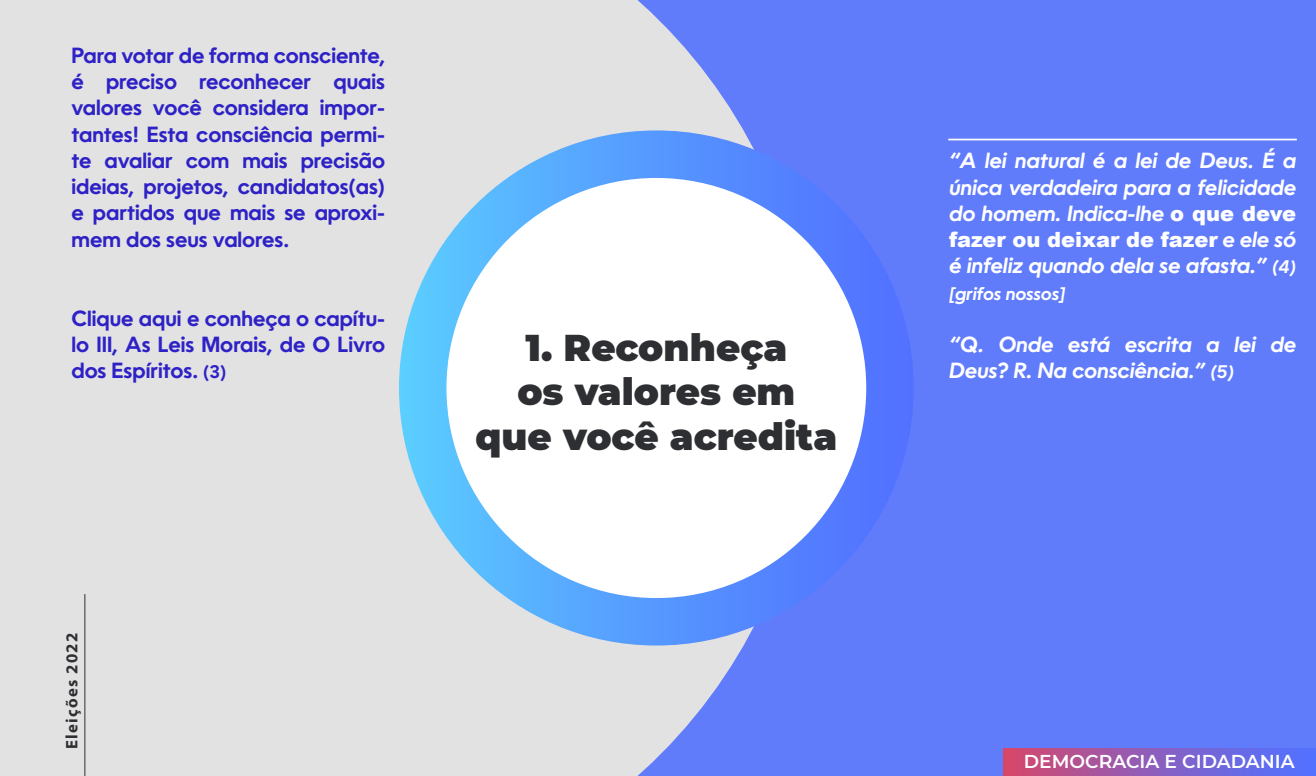
<style>
.page{position:relative;width:1316px;height:776px;background:#fff}
.page>*{position:absolute;margin:0;border:0;box-sizing:border-box;transform-origin:0 0}
.t1{font:900 37.27px/44.6px "Montserrat";color:#2e2f32;text-align:center}
.t2{font:600 21px/26.2px "Oceanwide";color:#2e22c6;text-align:justify}
.t3{font:italic 600 21px/26.2px "Oceanwide";color:#fff;text-align:justify}
.t4{font:900 21px "Arial";color:#fff}
.t5{font:600 18.55px "Montserrat";color:#fff}
.t6{font:italic 600 17.5px "Oceanwide";letter-spacing:-.005em;color:#fff}
.t7{font:700 16.8px "Myriad Pro";letter-spacing:.075em;color:#2e2f32}
.s1{font-size:17.5px}
.s2{font-family:"Arial";font-weight:900;font-style:normal}
.s3{font-family:"Oceanwide";font-weight:600;font-style:italic}
</style>
<div class="page">
<div style="left:0;top:0;width:1316px;height:775px;background:#607cfb"></div>
<div style="left:0;top:0;width:743px;height:775px;background:#e2e2e2"></div>
<hr style="left:948px;top:139px;width:349px;height:1px;background:#fff">
<div style="left:399px;top:130px;width:515px;height:515px;background:linear-gradient(to right,#5bcbff,#526bff);border-radius:257px"></div>
<div style="left:446px;top:178px;width:420px;height:420px;background:#fff;border-radius:50%"></div>
<div style="left:1003px;top:747px;width:313px;height:28px;background:linear-gradient(to right,#d2486e,#4874ff)"></div>
<hr style="left:85px;top:594px;width:1px;height:181px;background:#2e2f32">
<p class="t2" style="left:72px;top:41px;width:315px">Para votar de forma consciente, é preciso reconhecer quais valores você considera impor&shy;tantes! Esta consciência permi&shy;te avaliar com mais precisão ideias, projetos, candidatos(as) e partidos que mais se aproxi&shy;mem dos seus valores.</p>
<p class="t2" style="left:72px;top:303px;width:315px">Clique aqui e conheça o capítu&shy;lo III, As Leis Morais, de O Livro dos Espíritos. <span class="s1">(3)</span></p>
<p class="t7" style="left:61px;top:748px;width:117px;rotate:-90deg">Eleições 2022</p>
<h1 class="t1" style="left:476px;top:323px;width:363px">1. Reconheça<br>os valores em que você acredita</h1>
<p class="t3" style="left:949px;top:146px;width:348px">“A lei natural é a lei de Deus. É a única verdadeira para a felicidade do homem. Indica-lhe <span class="s2">o que deve</span></p>
<p class="t4" style="left:949px;top:224px;width:348px">fazer ou deixar de fazer <span class="s3">e ele só</span></p>
<p class="t3" style="left:949px;top:251px;width:348px">é infeliz quando dela se afasta.” <span class="s1">(4)</span></p>
<p class="t6" style="left:949px;top:281px;width:118px">[grifos nossos]</p>
<p class="t3" style="left:949px;top:330px;width:348px">“Q. Onde está escrita a lei de<br>Deus? R. Na consciência.” <span class="s1">(5)</span></p>
<p class="t5" style="left:1024px;top:748px;width:272px">DEMOCRACIA E CIDADANIA</p>
</div>
